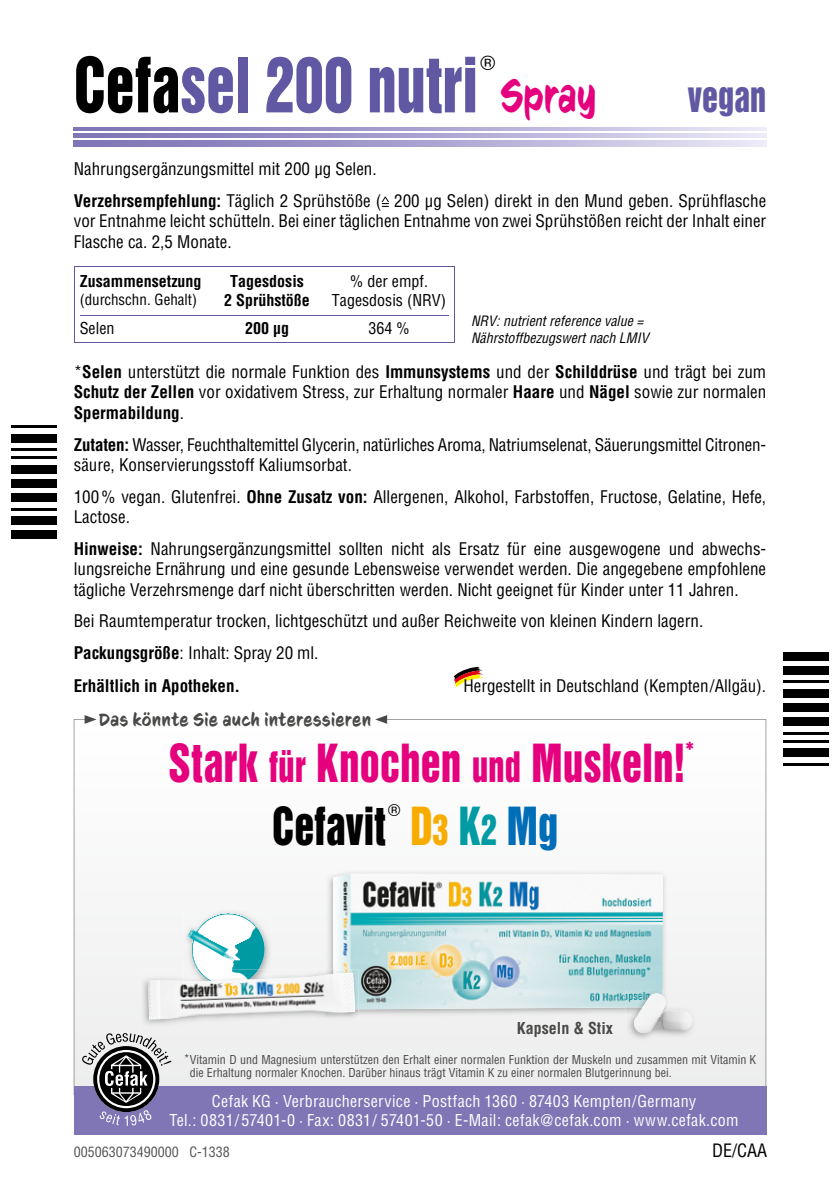
<style>
.page{position:relative;width:840px;height:1191px;background:#fff}
.page>*{position:absolute;margin:0;border:0;box-sizing:border-box;transform-origin:0 0}
.t1{font:69.6px "Helvetica Inserat";color:#6158a3;scale:.83 1}
.t2{font:48px "Helvetica Inserat LT Pro";letter-spacing:.01em;color:#e5007d;scale:.83 1}
.t3{font:48px "Helvetica Inserat";color:#000;scale:.83 1}
.t4{font:48px "Helvetica Inserat";color:#006eb7;scale:.83 1}
.t5{font:46px "CC Sign Language";letter-spacing:.01em;color:#e5007d;scale:.83 1}
.t6{font:38.4px "Helvetica Inserat";color:#6158a3;scale:.83 1}
.t7{font:20px "Helvetica";color:#000}
.t8{font:18px "CC Sign Language";letter-spacing:.045em;color:#494948}
.t9{font:condensed 18px "Helvetica";color:#000}
.t10{font:condensed 17px/20.4px "Helvetica";color:#000}
.t11{font:16.6px "Helvetica";color:#000}
.t12{font:condensed 16px/19.2px "Helvetica";letter-spacing:.02em;color:#fff;text-align:center}
.t13{font:700 condensed 16px/19.2px "Helvetica";color:#000;text-align:center}
.t14{font:condensed 16px/19.2px "Helvetica";color:#000;text-align:center}
.t15{font:700 condensed 16px "Helvetica";color:#494948}
.t16{font:condensed 15px "Helvetica";color:#000}
.t17{font:italic condensed 14px/16.8px "Helvetica";color:#000}
.t18{font:condensed 14px "Helvetica";color:#565656}
.t19{font:condensed 12px/13px "Helvetica";color:#494948}
.s1{color:#000}
.s2{font-weight:700}
.s3{font-size:38.4px}
.s4{color:#f8ac00}
.s5{font-size:38.4px;color:#f8ac00}
.s6{color:#009ba3}
.s7{font-size:38.4px;color:#009ba3}
</style>
<div class="page">
<hr style="left:11px;top:425px;width:46px;height:3px;background:#000">
<div style="left:11px;top:434px;width:46px;height:8px;background:#000"></div>
<hr style="left:11px;top:448px;width:46px;height:3px;background:#000">
<hr style="left:11px;top:456px;width:46px;height:3px;background:#000">
<div style="left:11px;top:465px;width:46px;height:8px;background:#000"></div>
<div style="left:11px;top:479px;width:46px;height:9px;background:#000"></div>
<div style="left:11px;top:493px;width:46px;height:9px;background:#000"></div>
<hr style="left:11px;top:507px;width:46px;height:3px;background:#000">
<div style="left:11px;top:516px;width:46px;height:8px;background:#000"></div>
<div style="left:11px;top:530px;width:46px;height:9px;background:#000"></div>
<hr style="left:782px;top:763px;width:46px;height:2px;background:#000">
<div style="left:782px;top:748px;width:46px;height:9px;background:#000"></div>
<hr style="left:782px;top:740px;width:46px;height:3px;background:#000">
<hr style="left:782px;top:731px;width:46px;height:3px;background:#000">
<div style="left:782px;top:717px;width:46px;height:9px;background:#000"></div>
<div style="left:782px;top:703px;width:46px;height:8px;background:#000"></div>
<div style="left:782px;top:689px;width:46px;height:8px;background:#000"></div>
<hr style="left:782px;top:680px;width:46px;height:3px;background:#000">
<div style="left:782px;top:666px;width:46px;height:9px;background:#000"></div>
<div style="left:782px;top:652px;width:46px;height:8px;background:#000"></div>
<svg style="left:381px;top:197px;width:8px;height:10px"></svg>
<svg style="left:453px;top:667px;width:30px;height:21px"></svg>
<hr style="left:74px;top:266px;width:136px;height:1px;background:#6158a3">
<hr style="left:74px;top:267px;width:1px;height:47px;background:#6158a3">
<hr style="left:210px;top:266px;width:113px;height:1px;background:#6158a3">
<hr style="left:323px;top:266px;width:131px;height:1px;background:#6158a3">
<hr style="left:454px;top:267px;width:1px;height:47px;background:#6158a3">
<svg style="left:74px;top:314px;width:1px;height:28px"></svg>
<svg style="left:454px;top:314px;width:1px;height:28px"></svg>
<hr style="left:74px;top:342px;width:136px;height:1px;background:#6158a3">
<hr style="left:210px;top:342px;width:113px;height:1px;background:#6158a3">
<hr style="left:323px;top:342px;width:131px;height:1px;background:#6158a3">
<hr style="left:80px;top:315px;width:368px;height:1px;background:#6158a3">
<svg style="left:74px;top:140px;width:691px;height:6px;background:#ada7d2"></svg>
<svg style="left:74px;top:133px;width:691px;height:4px;background:#ada7d2"></svg>
<svg style="left:74px;top:128px;width:691px;height:2px"></svg>
<svg style="left:74px;top:719px;width:691px;height:367px"></svg>
<svg style="left:85px;top:715px;width:11px;height:9px"></svg>
<svg style="left:375px;top:715px;width:12px;height:9px"></svg>
<div style="left:74px;top:1086px;width:691px;height:48px;background:#8076b6"></div>
<img style="left:325px;top:870px;width:341px;height:147px">
<img style="left:333px;top:873px;width:329px;height:136px">
<img style="left:625px;top:990px;width:70px;height:52px">
<img style="left:625px;top:990px;width:41px;height:27px">
<img style="left:625px;top:990px;width:37px;height:17px">
<img style="left:633px;top:1010px;width:59px;height:23px">
<img style="left:635px;top:995px;width:31px;height:22px">
<img style="left:641px;top:993px;width:21px;height:14px">
<img style="left:183px;top:909px;width:30px;height:60px">
<svg style="left:187px;top:913px;width:77px;height:56px"></svg>
<img style="left:140px;top:969px;width:218px;height:58px">
<img style="left:325px;top:969px;width:33px;height:48px">
<img style="left:333px;top:969px;width:25px;height:40px">
<img style="left:183px;top:969px;width:89px;height:5px">
<img style="left:197px;top:969px;width:61px;height:5px">
<img style="left:148px;top:974px;width:177px;height:45px">
<img style="left:325px;top:973px;width:30px;height:39px">
<img style="left:333px;top:972px;width:22px;height:37px">
<img style="left:183px;top:978px;width:89px;height:16px">
<img style="left:209px;top:979px;width:40px;height:7px">
<svg style="left:81px;top:1032px;width:90px;height:93px"></svg>
<h1 class="t1" style="left:74px;top:43px;width:488px"><span class="s1">Cefa</span>sel 200 nutri</h1>
<p class="t7" style="left:480px;top:48px;width:16px">®</p>
<h3 class="t5" style="left:500px;top:71px;width:116px">Spray</h3>
<h3 class="t6" style="left:687px;top:74px;width:96px">vegan</h3>
<p class="t10" style="left:74px;top:153px;width:693px;line-height:31.8px">Nahrungsergänzungsmittel mit 200 µg Selen.<br><span class="s2">Verzehrsempfehlung:</span> Täglich 2 Sprühstöße ( 200 µg Selen) direkt in den Mund geben. Sprühflasche</p>
<p class="t10" style="left:74px;top:211px;width:693px">vor Entnahme leicht schütteln. Bei einer täglichen Entnahme von zwei Sprühstößen reicht der Inhalt einer<br>Flasche ca. 2,5 Monate.</p>
<p class="t13" style="left:80px;top:271px;width:123px">Zusammensetzung</p>
<p class="t16" style="left:80px;top:290px;width:119px">(durchschn. Gehalt)</p>
<p class="t13" style="left:224px;top:271px;width:87px">Tagesdosis<br>2 Sprühstöße</p>
<p class="t14" style="left:332px;top:271px;width:116px">% der empf.<br>Tagesdosis (NRV)</p>
<p class="t14" style="left:80px;top:319px;width:36px">Selen</p>
<p class="t13" style="left:245px;top:319px;width:45px">200 µg</p>
<p class="t14" style="left:368px;top:319px;width:43px">364 %</p>
<p class="t17" style="left:471px;top:313px;width:179px">NRV: nutrient reference value =<br>Nährstoffbezugswert nach LMIV</p>
<p class="t10" style="left:74px;top:361px;width:693px;text-align:justify">*<span class="s2">Selen</span> unterstützt die normale Funktion des <span class="s2">Immunsystems</span> und der <span class="s2">Schilddrüse</span> und trägt bei zum <span class="s2">Schutz der Zellen</span> vor oxidativem Stress, zur Erhaltung normaler <span class="s2">Haare</span> und <span class="s2">Nägel</span> sowie zur normalen <span class="s2">Spermabildung</span>.</p>
<p class="t10" style="left:74px;top:434px;width:693px"><span class="s2">Zutaten:</span> Wasser, Feuchthaltemittel Glycerin, natürliches Aroma, Natriumselenat, Säuerungsmittel Citronen&shy;säure, Konservierungsstoff Kaliumsorbat.</p>
<p class="t10" style="left:74px;top:486px;width:693px">100 % vegan. Glutenfrei. <span class="s2">Ohne Zusatz von:</span> Allergenen, Alkohol, Farbstoffen, Fructose, Gelatine, Hefe,<br>Lactose.</p>
<p class="t10" style="left:74px;top:538px;width:693px;text-align:justify"><span class="s2">Hinweise:</span> Nahrungsergänzungsmittel sollten nicht als Ersatz für eine ausgewogene und abwechs&shy;lungsreiche Ernährung und eine gesunde Lebensweise verwendet werden. Die angegebene empfohlene tägliche Verzehrsmenge darf nicht überschritten werden. Nicht geeignet für Kinder unter 11 Jahren.</p>
<p class="t10" style="left:74px;top:605px;width:630px;line-height:32.2px">Bei Raumtemperatur trocken, lichtgeschützt und außer Reichweite von kleinen Kindern lagern.<br><span class="s2">Packungsgröße</span>: Inhalt: Spray 20 ml.<br><span class="s2">Erhältlich in Apotheken.</span></p>
<p class="t10" style="left:463px;top:675px;width:304px">Hergestellt in Deutschland (Kempten/Allgäu).</p>
<p class="t8" style="left:99px;top:710px;width:273px">Das könnte Sie auch interessieren</p>
<h2 class="t2" style="left:168px;top:734px;width:634px">Stark <span class="s3">für</span> Knochen <span class="s3">und</span> Muskeln!<sup>*</sup></h2>
<h2 class="t3" style="left:272px;top:798px;width:138px">Cefavit</h2>
<p class="t11" style="left:388px;top:797px;width:14px">®</p>
<h2 class="t4" style="left:410px;top:798px;width:179px"><span class="s4">D</span><span class="s5">3</span> <span class="s6">K</span><span class="s7">2</span> Mg</h2>
<p class="t15" style="left:516px;top:1017px;width:98px">Kapseln &amp; Stix</p>
<p class="t19" style="left:190px;top:1053px;width:567px;text-indent:-6px">* Vitamin D und Magnesium unterstützen den Erhalt einer normalen Funktion der Muskeln und zusammen mit Vitamin K die Erhaltung normaler Knochen. Darüber hinaus trägt Vitamin K zu einer normalen Blutgerinnung bei.</p>
<p class="t12" style="left:169px;top:1091px;width:570px">Cefak KG · Verbraucherservice · Postfach 1360 · 87403 Kempten/Germany<br>Tel.: 0831 / 57401-0 · Fax: 0831/ 57401-50 · E-Mail: cefak@cefak.com · www.cefak.com</p>
<p class="t18" style="left:74px;top:1143px;width:157px">005063073490000 C-1338</p>
<p class="t9" style="left:711px;top:1139px;width:57px">DE/CAA</p>
</div>
